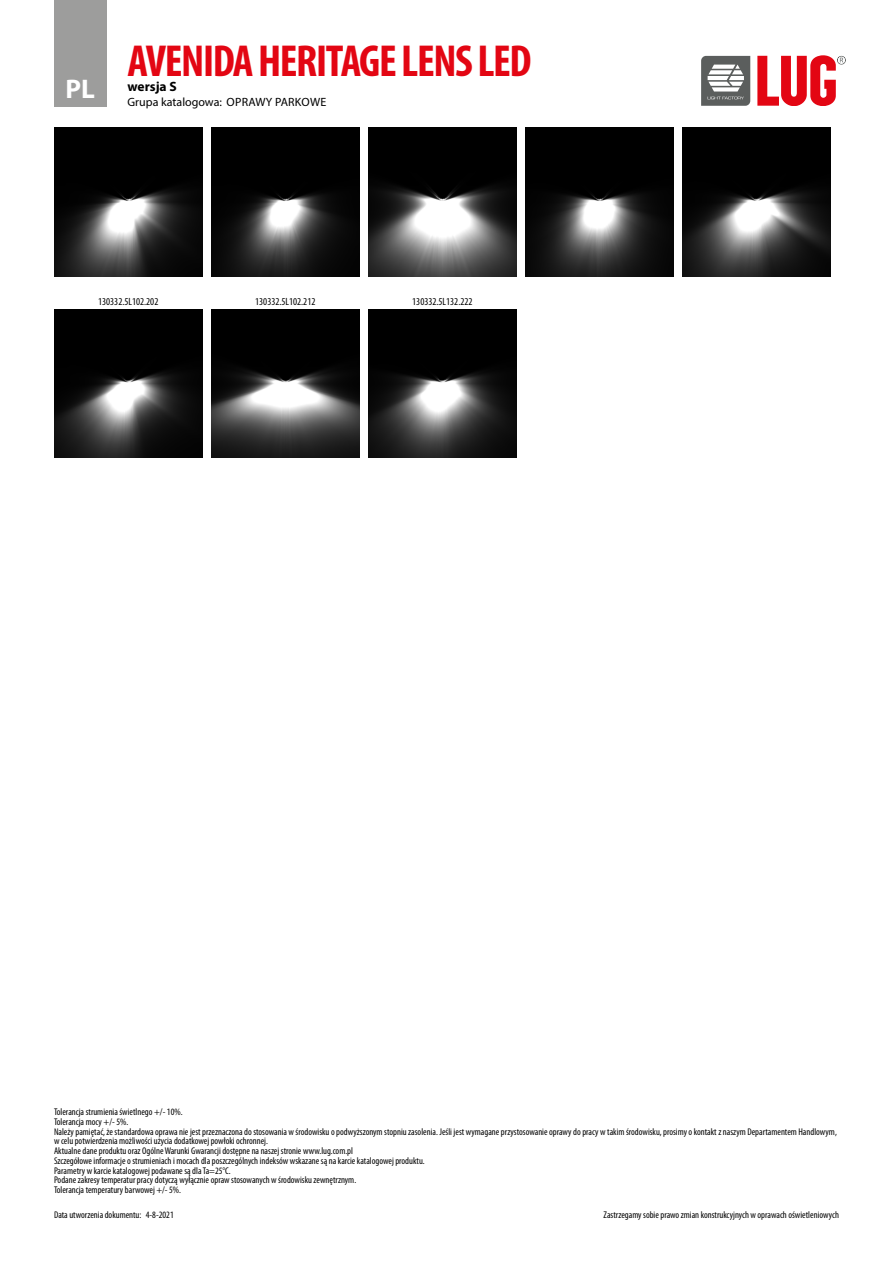
<style>
.page{position:relative;width:893px;height:1263px;background:#fff}
.page>*{position:absolute;margin:0;border:0;box-sizing:border-box;transform-origin:0 0}
.t1{font:700 condensed 45px "Myriad Pro";letter-spacing:-.03em;color:#e30613}
.t2{font:700 27px "Myriad Pro";color:#fff}
.t3{font:700 13.5px "Myriad Pro";color:#000}
.t4{font:12px "Myriad Pro";color:#000}
.Podpis_pod_zdjeciem{font:condensed 10.5px "Myriad Pro";color:#000}
.t5{font:condensed 9.75px/9.8px "Myriad Pro";color:#000}
</style>
<div class="page">
<div style="left:54px;top:0;width:52px;height:106px;background:#9d9d9c"></div>
<svg style="left:757px;top:55px;width:89px;height:51px"></svg>
<svg style="left:701px;top:56px;width:49px;height:50px"></svg>
<img style="left:54px;top:128px;width:149px;height:148px">
<img style="left:211px;top:128px;width:149px;height:148px">
<img style="left:368px;top:128px;width:149px;height:148px">
<img style="left:525px;top:128px;width:149px;height:148px">
<img style="left:682px;top:128px;width:149px;height:148px">
<img style="left:54px;top:309px;width:149px;height:149px">
<img style="left:211px;top:309px;width:149px;height:149px">
<img style="left:368px;top:309px;width:149px;height:149px">
<h2 class="t2" style="left:65px;top:71px;width:31px">PL</h2>
<h1 class="t1" style="left:128px;top:33px;width:406px">AVENIDA HERITAGE LENS LED</h1>
<h3 class="t3" style="left:128px;top:78px;width:51px">wersja S</h3>
<p class="t4" style="left:128px;top:95px;width:200px">Grupa katalogowa: OPRAWY PARKOWE</p>
<p class="Podpis_pod_zdjeciem" style="left:98px;top:295px;width:62px">130332.5L102.202</p>
<p class="Podpis_pod_zdjeciem" style="left:255px;top:295px;width:62px">130332.5L102.212</p>
<p class="Podpis_pod_zdjeciem" style="left:412px;top:295px;width:62px">130332.5L132.222</p>
<p class="t5" style="left:54px;top:1107px;width:784px">Tolerancja strumienia świetlnego +/- 10%.<br>Tolerancja mocy +/- 5%.<br>Należy pamiętać, że standardowa oprawa nie jest przeznaczona do stosowania w środowisku o podwyższonym stopniu zasolenia. Jeśli jest wymagane przystosowanie oprawy do pracy w takim środowisku, prosimy o kontakt z naszym Departamentem Handlowym, w celu potwierdzenia możliwości użycia dodatkowej powłoki ochronnej.<br>Aktualne dane produktu oraz Ogólne Warunki Gwarancji dostępne na naszej stronie www.lug.com.pl<br>Szczegółowe informacje o strumieniach i mocach dla poszczególnych indeksów wskazane są na karcie katalogowej produktu.<br>Parametry w karcie katalogowej podawane są dla Ta=25°C.<br>Podane zakresy temperatur pracy dotyczą wyłącznie opraw stosowanych w środowisku zewnętrznym.<br>Tolerancja temperatury barwowej +/- 5%.</p>
<p class="t5" style="left:54px;top:1210px;width:121px">Data utworzenia dokumentu: 4-8-2021</p>
<p class="t5" style="left:604px;top:1210px;width:237px">Zastrzegamy sobie prawo zmian konstrukcyjnych w oprawach oświetleniowych</p>
</div>
